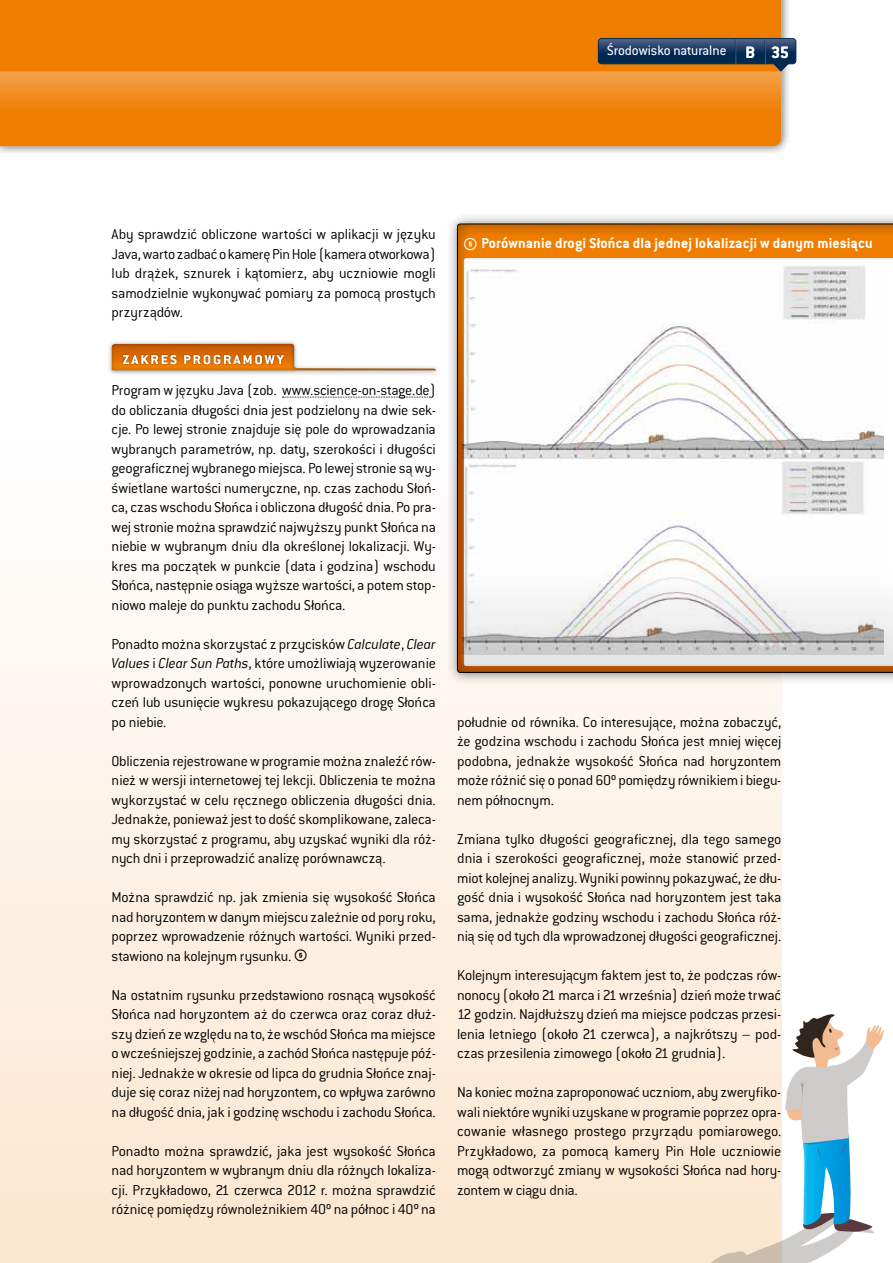
<style>
.page{position:relative;width:893px;height:1263px;background:#fff}
.page>*{position:absolute;margin:0;border:0;box-sizing:border-box;transform-origin:0 0}
.t1{font:700 18px "Conduit ITC Pro";letter-spacing:.06em;color:#fff}
.t2{font:300 15.75px/19.5px "Conduit ITC Pro";letter-spacing:-.01em;color:#000;text-align:justify}
.t3{font:700 15.75px "Conduit ITC Pro";letter-spacing:.01em;color:#fff}
.t4{font:15px "Conduit ITC Pro";color:#fff}
.s1{font-weight:700;font-size:18px}
.s2{font-style:italic}
.s3{font-family:"Katarine Numbers";font-weight:400}
.s4{font-family:"Katarine Numbers";font-weight:400;font-size:16.5px}
</style>
<div class="page">
<div style="left:0;top:433px;width:781px;height:830px;background:linear-gradient(to bottom,#fefeff,#fce6cf)"></div>
<div style="left:0;top:0;width:790px;height:155px;background:#000;opacity:.6"></div>
<hr style="left:0;top:0;width:1px;height:155px;background:#000;opacity:.6">
<div style="left:0;top:0;width:781px;height:71px;background:#ef7d00"></div>
<svg style="left:0;top:71px;width:781px;height:75px;background:#f08714"></svg>
<svg style="left:598px;top:38px;width:198px;height:34px;background:#47494f"></svg>
<svg style="left:282px;top:397px;width:148px;height:1px"></svg>
<div style="left:107px;top:339px;width:333px;height:36px;background:#000;opacity:.4"></div>
<div style="left:110px;top:341px;width:326px;height:30px;background:#000;opacity:.4"></div>
<div style="left:122px;top:354px;width:162px;height:11px;background:#000;opacity:.4"></div>
<div style="left:445px;top:212px;width:448px;height:472px;background:#000;opacity:.5"></div>
<svg style="left:457px;top:224px;width:436px;height:449px;background:#c16301"></svg>
<div style="left:461px;top:255px;width:432px;height:412px;background:#000;opacity:.4"></div>
<img style="left:462px;top:261px;width:422px;height:394px">
<svg style="left:700px;top:1014px;width:184px;height:249px"></svg>
<p class="t4" style="left:607px;top:42px;width:184px">Środowisko naturalne <span class="s1">B 35</span></p>
<p class="t2" style="left:112px;top:225px;width:326px">Aby sprawdzić obliczone wartości w aplikacji w języku Java, warto zadbać o kamerę Pin Hole (kamera otworkowa) lub drążek, sznurek i kątomierz, aby uczniowie mogli samodzielnie wykonywać pomiary za pomocą prostych przyrządów.</p>
<p class="t1" style="left:122px;top:348px;width:163px">ZAKRES PROGRAMOWY</p>
<p class="t2" style="left:112px;top:381px;width:326px">Program w języku Java (zob. www.science-on-stage.de) do obliczania długości dnia jest podzielony na dwie sek&shy;cje. Po lewej stronie znajduje się pole do wprowadzania wybranych parametrów, np. daty, szerokości i długości geograficznej wybranego miejsca. Po lewej stronie są wy&shy;świetlane wartości numeryczne, np. czas zachodu Słoń&shy;ca, czas wschodu Słońca i obliczona długość dnia. Po pra&shy;wej stronie można sprawdzić najwyższy punkt Słońca na niebie w wybranym dniu dla określonej lokalizacji. Wy&shy;kres ma początek w punkcie (data i godzina) wschodu Słońca, następnie osiąga wyższe wartości, a potem stop&shy;niowo maleje do punktu zachodu Słońca.</p>
<p class="t2" style="left:112px;top:634px;width:326px">Ponadto można skorzystać z przycisków <span class="s2">Calculate</span>, <span class="s2">Clear Values</span> i <span class="s2">Clear Sun Paths</span>, które umożliwiają wyzerowanie wprowadzonych wartości, ponowne uruchomienie obli&shy;czeń lub usunięcie wykresu pokazującego drogę Słońca po niebie.</p>
<p class="t2" style="left:112px;top:751px;width:326px">Obliczenia rejestrowane w programie można znaleźć rów&shy;nież w wersji internetowej tej lekcji. Obliczenia te można wykorzystać w celu ręcznego obliczenia długości dnia.<br>Jednakże, ponieważ jest to dość skomplikowane, zaleca&shy;my skorzystać z programu, aby uzyskać wyniki dla róż&shy;nych dni i przeprowadzić analizę porównawczą.</p>
<p class="t2" style="left:112px;top:888px;width:326px">Można sprawdzić np. jak zmienia się wysokość Słońca nad horyzontem w danym miejscu zależnie od pory roku, poprzez wprowadzenie różnych wartości. Wyniki przed&shy;stawiono na kolejnym rysunku. <span class="s3">¼</span></p>
<p class="t2" style="left:112px;top:985px;width:326px">Na ostatnim rysunku przedstawiono rosnącą wysokość Słońca nad horyzontem aż do czerwca oraz coraz dłuż&shy;szy dzień ze względu na to, że wschód Słońca ma miejsce o wcześniejszej godzinie, a zachód Słońca następuje póź&shy;niej. Jednakże w okresie od lipca do grudnia Słońce znaj&shy;duje się coraz niżej nad horyzontem, co wpływa zarówno na długość dnia, jak i godzinę wschodu i zachodu Słońca.</p>
<p class="t2" style="left:112px;top:1141px;width:326px">Ponadto można sprawdzić, jaka jest wysokość Słońca nad horyzontem w wybranym dniu dla różnych lokaliza&shy;cji. Przykładowo, 21 czerwca 2012 r. można sprawdzić różnicę pomiędzy równoleżnikiem 40º na północ i 40º na</p>
<p class="t3" style="left:463px;top:234px;width:411px"><span class="s4">¼</span> Porównanie drogi Słońca dla jednej lokalizacji w danym miesiącu</p>
<p class="t2" style="left:457px;top:712px;width:326px">południe od równika. Co interesujące, można zobaczyć, że godzina wschodu i zachodu Słońca jest mniej więcej podobna, jednakże wysokość Słońca nad horyzontem może różnić się o ponad 60º pomiędzy równikiem i biegu&shy;nem północnym.</p>
<p class="t2" style="left:457px;top:829px;width:326px">Zmiana tylko długości geograficznej, dla tego samego dnia i szerokości geograficznej, może stanowić przed&shy;miot kolejnej analizy. Wyniki powinny pokazywać, że dłu&shy;gość dnia i wysokość Słońca nad horyzontem jest taka sama, jednakże godziny wschodu i zachodu Słońca róż&shy;nią się od tych dla wprowadzonej długości geograficznej.</p>
<p class="t2" style="left:457px;top:966px;width:326px">Kolejnym interesującym faktem jest to, że podczas rów&shy;nonocy (około 21 marca i 21 września) dzień może trwać 12 godzin. Najdłuższy dzień ma miejsce podczas przesi&shy;lenia letniego (około 21 czerwca), a najkrótszy – pod&shy;czas przesilenia zimowego (około 21 grudnia).</p>
<p class="t2" style="left:457px;top:1083px;width:326px">Na koniec można zaproponować uczniom, aby zweryfiko&shy;wali niektóre wyniki uzyskane w programie poprzez opra&shy;cowanie własnego prostego przyrządu pomiarowego.<br>Przykładowo, za pomocą kamery Pin Hole uczniowie mogą odtworzyć zmiany w wysokości Słońca nad hory&shy;zontem w ciągu dnia.</p>
</div>
